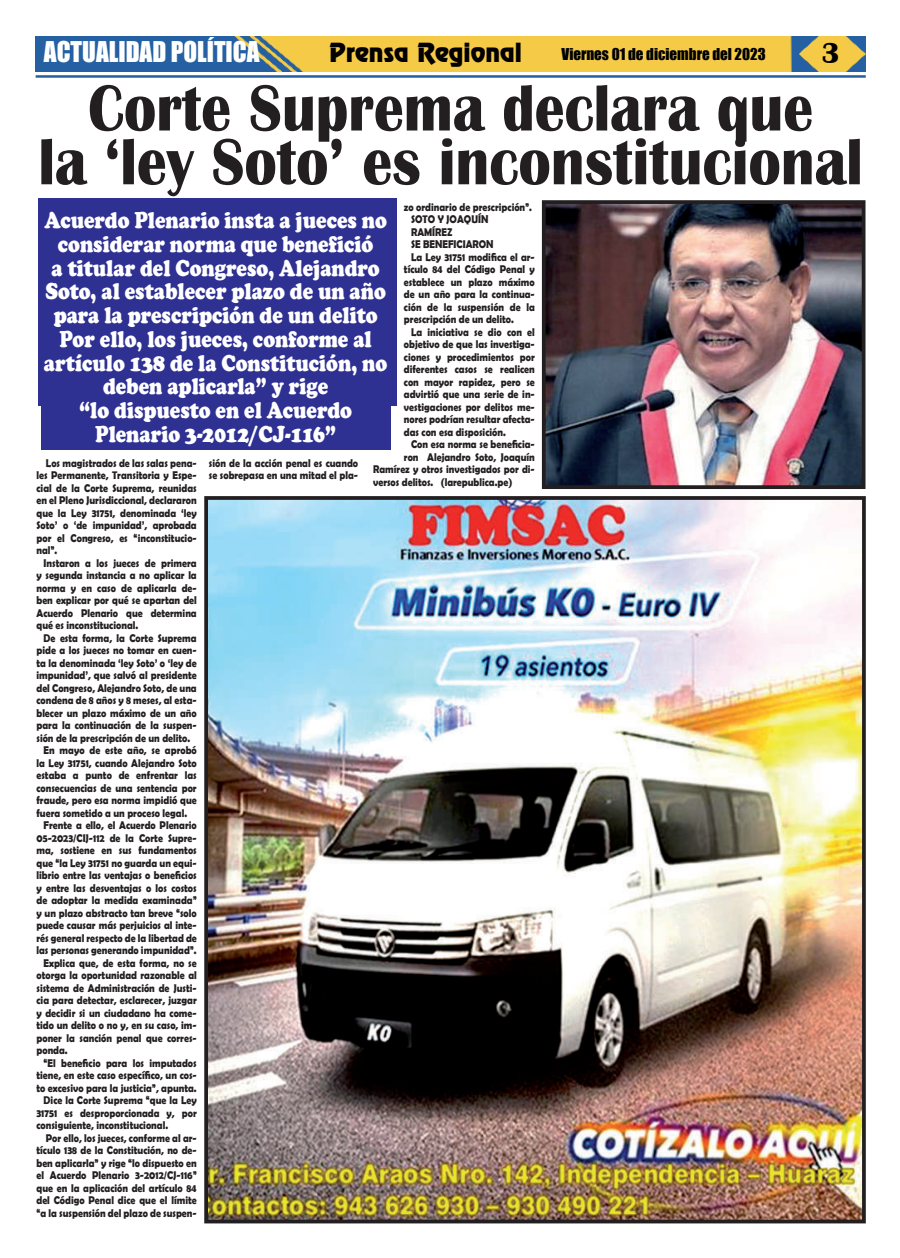
<style>
.page{position:relative;width:900px;height:1258px;background:#fff}
.page>*{position:absolute;margin:0;border:0;box-sizing:border-box;transform-origin:0 0}
.t1{font:700 67.38px/53.8px "Britannic";color:#231f20;text-align:center;scale:.89 1}
.t2{font:700 30px "Britannic";color:#020000}
.t3{font:26.25px "Impact";color:#fff;scale:.96 1}
.t4{font:900 23.75px/23.8px "Cooper";color:#fff;text-align:center;scale:.83 1}
.t5{font:23.75px "Renfrew Normal";color:#020000}
.t6{font:15px "Impact";color:#000}
.t7{font:700 11.25px/12.5px "Berlin Sans FB Demi";color:#231f20;text-align:justify;scale:.88 1}
</style>
<div class="page">
<hr style="left:36px;top:75px;width:830px;height:3px;background:#2361a2">
<img style="left:36px;top:36px;width:830px;height:36px">
<img style="left:209px;top:501px;width:652px;height:717px">
<div style="left:204px;top:496px;width:662px;height:727px;border:4px solid #231f20"></div>
<img style="left:547px;top:205px;width:314px;height:279px">
<div style="left:542px;top:200px;width:324px;height:289px;border:4px solid #231f20"></div>
<div style="left:38px;top:198px;width:359px;height:207px;background:#2e3092"></div>
<div style="left:41px;top:212px;width:349px;height:237px;background:#2e3092"></div>
<h3 class="t3" style="left:44px;top:38px;width:226px">ACTUALIDAD POLÍTICA</h3>
<h3 class="t5" style="left:329px;top:42px;width:194px">Prensa Regional</h3>
<h3 class="t6" style="left:561px;top:46px;width:206px">Viernes 01 de diciembre del 2023</h3>
<h2 class="t2" style="left:821px;top:38px;width:20px">3</h2>
<h1 class="t1" style="left:39px;top:81px;width:928px">Corte Suprema declara que<br>la ‘ley Soto’ es inconstitucional</h1>
<p class="t7" style="left:404px;top:200px;width:147px">zo ordinario de prescripción”.</p>
<p class="t7" style="left:411px;top:213px;width:89px">SOTO Y JOAQUÍN</p>
<p class="t7" style="left:411px;top:225px;width:49px">RAMÍREZ</p>
<p class="t7" style="left:411px;top:238px;width:95px">SE BENEFICIARON</p>
<p class="t7" style="left:411px;top:250px;width:142px">La Ley 31751 modifica el ar-</p>
<p class="t7" style="left:404px;top:263px;width:150px">tículo 84 del Código Penal y</p>
<p class="t7" style="left:404px;top:275px;width:150px">establece un plazo máximo</p>
<p class="t7" style="left:404px;top:288px;width:150px">de un año para la continua-</p>
<p class="t7" style="left:404px;top:300px;width:150px">ción de la suspensión de la</p>
<p class="t7" style="left:404px;top:313px;width:127px">prescripción de un delito.</p>
<p class="t7" style="left:411px;top:325px;width:142px">La iniciativa se dio con el</p>
<p class="t7" style="left:404px;top:338px;width:150px">objetivo de que las investiga-</p>
<p class="t7" style="left:404px;top:350px;width:150px">ciones y procedimientos por</p>
<p class="t7" style="left:404px;top:363px;width:150px">diferentes casos se realicen</p>
<p class="t7" style="left:404px;top:375px;width:150px">con mayor rapidez, pero se</p>
<p class="t7" style="left:404px;top:388px;width:150px">advirtió que una serie de in-</p>
<p class="t7" style="left:404px;top:400px;width:150px">vestigaciones por delitos me-</p>
<p class="t7" style="left:404px;top:413px;width:150px">nores podrían resultar afecta-</p>
<p class="t7" style="left:404px;top:425px;width:117px">das con esa disposición.</p>
<p class="t7" style="left:411px;top:438px;width:142px">Con esa norma se beneficia-</p>
<p class="t7" style="left:404px;top:450px;width:150px">ron Alejandro Soto, Joaquín</p>
<p class="t7" style="left:373px;top:463px;width:185px">Ramírez y otros investigados por di-</p>
<p class="t7" style="left:373px;top:475px;width:160px">versos delitos. (larepublica.pe)</p>
<p class="t4" style="left:44px;top:210px;width:415px">Acuerdo Plenario insta a jueces no considerar norma que benefició<br>a titular del Congreso, Alejandro<br>Soto, al establecer plazo de un año para la prescripción de un delito<br>Por ello, los jueces, conforme al artículo 138 de la Constitución, no deben aplicarla” y rige<br>“lo dispuesto en el Acuerdo<br>Plenario 3-2012/CJ-116”</p>
<p class="t7" style="left:209px;top:456px;width:171px">sión de la acción penal es cuando se sobrepasa en una mitad el pla-</p>
<p class="t7" style="left:37px;top:456px;width:184px;text-indent:9px">Los magistrados de las salas pena&shy;les Permanente, Transitoria y Espe&shy;cial de la Corte Suprema, reunidas en el Pleno Jurisdiccional, declararon que la Ley 31751, denominada ‘ley Soto’ o ‘de impunidad’, aprobada por el Congreso, es “inconstitucio&shy;nal”.</p>
<p class="t7" style="left:37px;top:556px;width:184px;text-indent:7px">Instaron a los jueces de primera y segunda instancia a no aplicar la norma y en caso de aplicarla de&shy;ben explicar por qué se apartan del Acuerdo Plenario que determina qué es inconstitucional.</p>
<p class="t7" style="left:44px;top:631px;width:176px">De esta forma, la Corte Suprema</p>
<p class="t7" style="left:37px;top:644px;width:184px">pide a los jueces no tomar en cuen-</p>
<p class="t7" style="left:37px;top:656px;width:184px">ta la denominada ‘ley Soto’ o ‘ley de</p>
<p class="t7" style="left:37px;top:669px;width:184px">impunidad’, que salvó al presidente</p>
<p class="t7" style="left:37px;top:681px;width:184px">del Congreso, Alejandro Soto, de una</p>
<p class="t7" style="left:37px;top:694px;width:184px">condena de 8 años y 8 meses, al esta-</p>
<p class="t7" style="left:37px;top:706px;width:184px">blecer un plazo máximo de un año</p>
<p class="t7" style="left:37px;top:719px;width:184px">para la continuación de la suspen-</p>
<p class="t7" style="left:37px;top:731px;width:176px">sión de la prescripción de un delito.</p>
<p class="t7" style="left:44px;top:744px;width:176px">En mayo de este año, se aprobó</p>
<p class="t7" style="left:37px;top:756px;width:184px">la Ley 31751, cuando Alejandro Soto</p>
<p class="t7" style="left:37px;top:769px;width:184px">estaba a punto de enfrentar las</p>
<p class="t7" style="left:37px;top:781px;width:184px">consecuencias de una sentencia por</p>
<p class="t7" style="left:37px;top:794px;width:184px">fraude, pero esa norma impidió que</p>
<p class="t7" style="left:37px;top:806px;width:173px">fuera sometido a un proceso legal.</p>
<p class="t7" style="left:44px;top:819px;width:176px">Frente a ello, el Acuerdo Plenario</p>
<p class="t7" style="left:37px;top:831px;width:184px">05-2023/CIJ-112 de la Corte Supre-</p>
<p class="t7" style="left:37px;top:844px;width:184px">ma, sostiene en sus fundamentos</p>
<p class="t7" style="left:37px;top:856px;width:184px">que “la Ley 31751 no guarda un equi-</p>
<p class="t7" style="left:37px;top:869px;width:184px">librio entre las ventajas o beneficios</p>
<p class="t7" style="left:37px;top:881px;width:184px">y entre las desventajas o los costos</p>
<p class="t7" style="left:37px;top:894px;width:184px">de adoptar la medida examinada”</p>
<p class="t7" style="left:37px;top:906px;width:184px">y un plazo abstracto tan breve “solo</p>
<p class="t7" style="left:37px;top:919px;width:184px">puede causar más perjuicios al inte-</p>
<p class="t7" style="left:37px;top:931px;width:184px">rés general respecto de la libertad de</p>
<p class="t7" style="left:37px;top:944px;width:184px">las personas generando impunidad”.</p>
<p class="t7" style="left:44px;top:956px;width:176px">Explica que, de esta forma, no se</p>
<p class="t7" style="left:37px;top:969px;width:184px">otorga la oportunidad razonable al</p>
<p class="t7" style="left:37px;top:981px;width:184px">sistema de Administración de Justi-</p>
<p class="t7" style="left:37px;top:994px;width:184px">cia para detectar, esclarecer, juzgar</p>
<p class="t7" style="left:37px;top:1006px;width:184px">y decidir si un ciudadano ha come-</p>
<p class="t7" style="left:37px;top:1019px;width:184px">tido un delito o no y, en su caso, im-</p>
<p class="t7" style="left:37px;top:1031px;width:184px">poner la sanción penal que corres-</p>
<p class="t7" style="left:37px;top:1044px;width:37px">ponda.</p>
<p class="t7" style="left:44px;top:1056px;width:176px">“El beneficio para los imputados</p>
<p class="t7" style="left:37px;top:1069px;width:184px">tiene, en este caso específico, un cos-</p>
<p class="t7" style="left:37px;top:1081px;width:184px">to excesivo para la justicia”, apunta.</p>
<p class="t7" style="left:44px;top:1094px;width:176px">Dice la Corte Suprema “que la Ley</p>
<p class="t7" style="left:37px;top:1106px;width:184px">31751 es desproporcionada y, por</p>
<p class="t7" style="left:37px;top:1119px;width:151px">consiguiente, inconstitucional.</p>
<p class="t7" style="left:46px;top:1131px;width:173px">Por ello, los jueces, conforme al ar-</p>
<p class="t7" style="left:37px;top:1144px;width:184px">tículo 138 de la Constitución, no de-</p>
<p class="t7" style="left:37px;top:1156px;width:184px">ben aplicarla” y rige “lo dispuesto en</p>
<p class="t7" style="left:37px;top:1169px;width:184px">el Acuerdo Plenario 3-2012/CJ-116”</p>
<p class="t7" style="left:37px;top:1181px;width:184px">que en la aplicación del artículo 84</p>
<p class="t7" style="left:37px;top:1194px;width:184px">del Código Penal dice que el límite</p>
<p class="t7" style="left:37px;top:1206px;width:184px">“a la suspensión del plazo de suspen-</p>
</div>
